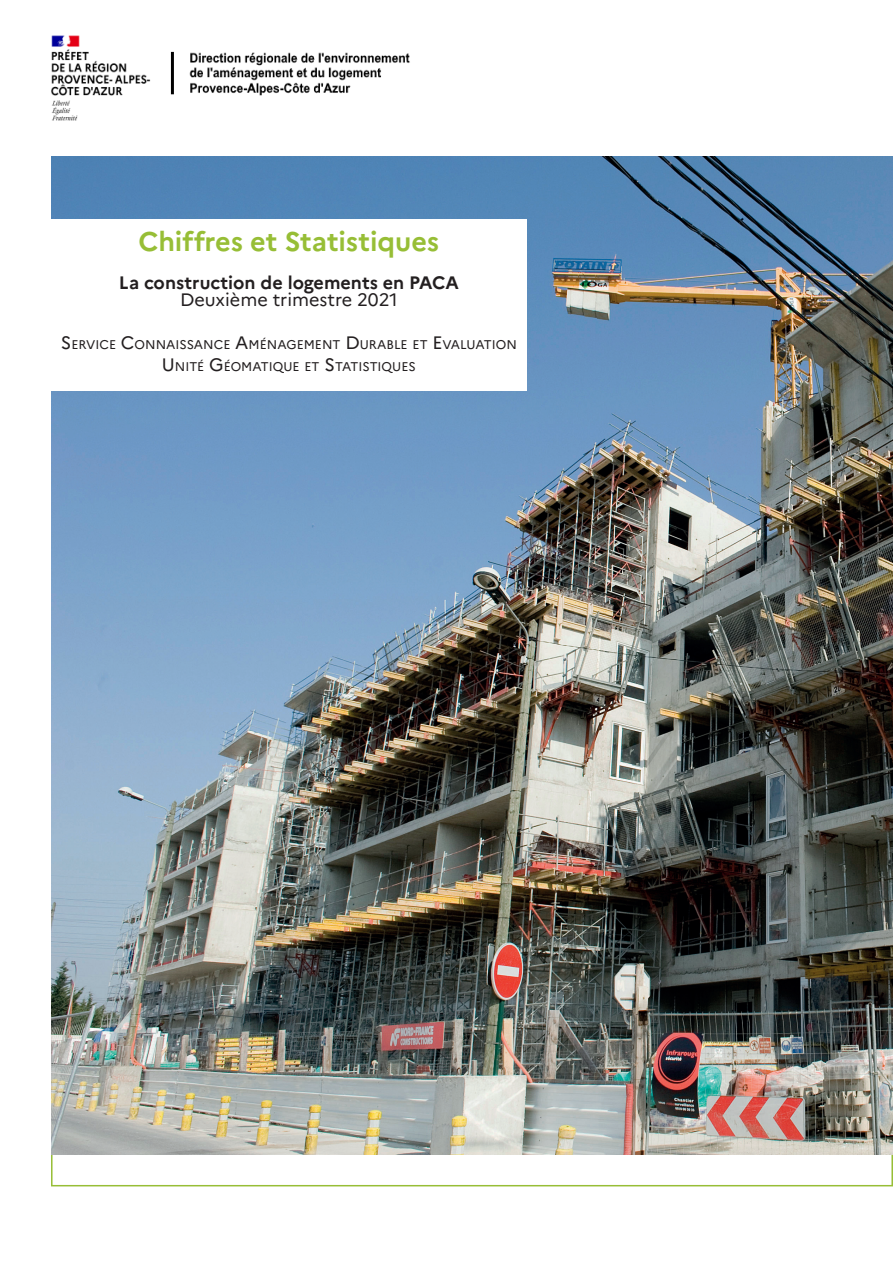
<style>
.page{position:relative;width:893px;height:1263px;background:#fff}
.page>*{position:absolute;margin:0;border:0;box-sizing:border-box;transform-origin:0 0}
.t1{font:700 27px "Marianne";color:#97be36}
.t2{font:700 18px "Marianne";color:#231f20}
.t3{font:18px "Marianne";color:#231f20}
.t4{font:12.6px "Marianne";color:#231f20}
.s1{font-size:18px}
</style>
<div class="page">
<img style="left:51px;top:35px;width:359px;height:86px">
<img style="left:51px;top:156px;width:842px;height:999px">
<div style="left:50px;top:220px;width:477px;height:171px;background:#fff"></div>
<p class="t1" style="left:138px;top:225px;width:302px">Chiffres et Statistiques</p>
<p class="t2" style="left:119px;top:271px;width:341px">La construction de logements en PACA</p>
<p class="t3" style="left:180px;top:289px;width:219px">Deuxième trimestre 2021</p>
<p class="t4" style="left:61px;top:337px;width:458px"><span class="s1">S</span>ERVICE <span class="s1">C</span>ONNAISSANCE <span class="s1">A</span>MÉNAGEMENT <span class="s1">D</span>URABLE ET <span class="s1">E</span>VALUATION</p>
<p class="t4" style="left:162px;top:359px;width:254px"><span class="s1">U</span> NITÉ <span class="s1">G</span> ÉOMATIQUE ET <span class="s1">S</span>TATISTIQUES</p>
</div>
